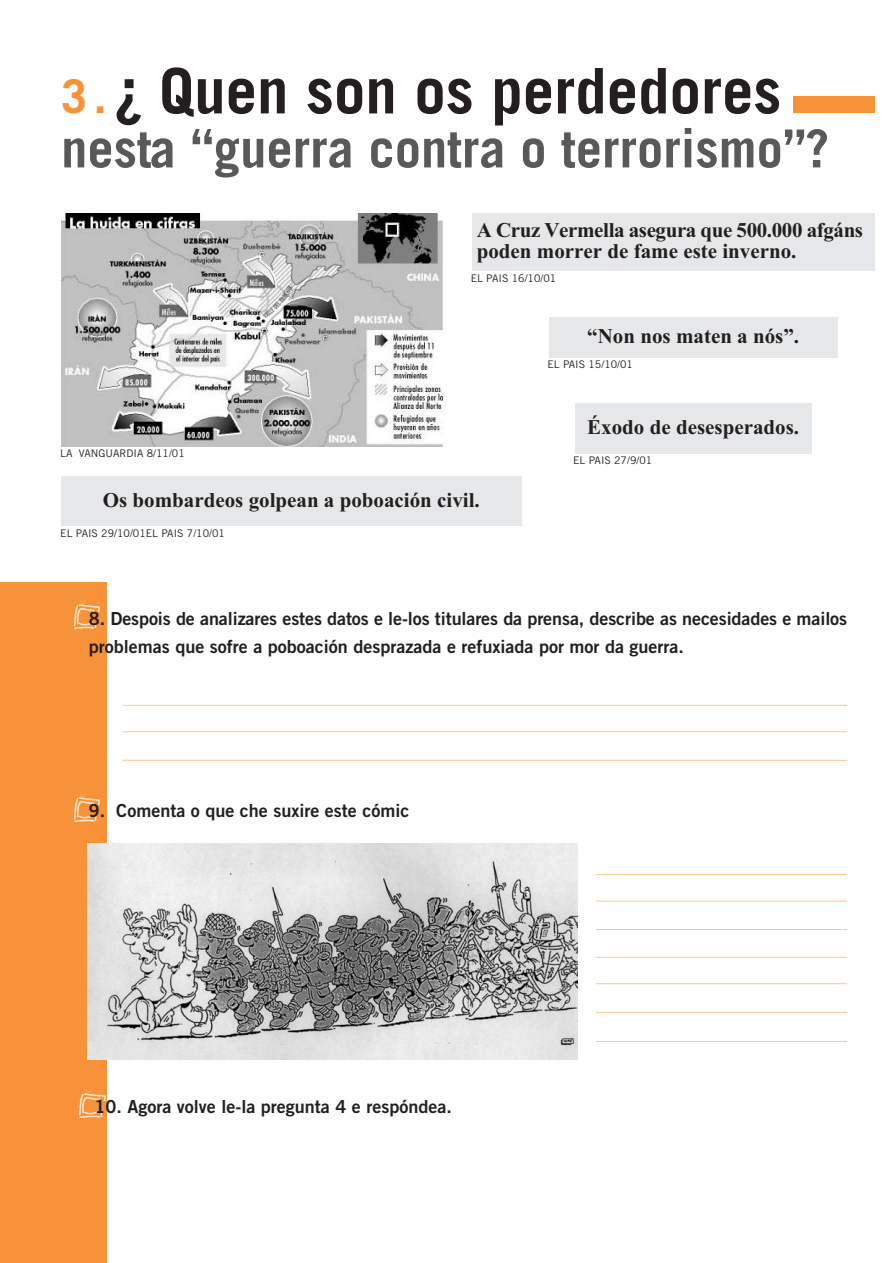
<style>
.page{position:relative;width:893px;height:1263px;background:#fff}
.page>*{position:absolute;margin:0;border:0;box-sizing:border-box;transform-origin:0 0}
.t1{font:700 62.85px "Trade Gothic";color:#231f20}
.t2{font:700 52.5px "Trade Gothic";color:#58595b}
.t3{font:700 21px "Times New Roman";color:#231f20}
.t4{font:700 21px/21px "Times New Roman";letter-spacing:-.02em;color:#231f20}
.t5{font:18px/28.5px "Trade Gothic Bold Two";color:#231f20}
.t6{font:10.5px "Trade Gothic";color:#231f20}
.s1{font-size:46.5px;color:#f79239}
</style>
<div class="page">
<div style="left:793px;top:96px;width:81px;height:17px;background:#f79239"></div>
<div style="left:549px;top:317px;width:288px;height:40px;background:#e6e7e8"></div>
<div style="left:575px;top:403px;width:236px;height:50px;background:#e6e7e8"></div>
<div style="left:61px;top:477px;width:460px;height:49px;background:#e6e7e8"></div>
<div style="left:472px;top:213px;width:402px;height:58px;background:#e6e7e8"></div>
<div style="left:0;top:583px;width:106px;height:680px;background:#f79239"></div>
<img style="left:74px;top:599px;width:26px;height:30px">
<hr style="left:122px;top:705px;width:725px;height:1px;background:#fdc594">
<hr style="left:122px;top:731px;width:725px;height:1px;background:#fdc594">
<hr style="left:122px;top:760px;width:725px;height:1px;background:#fdc594">
<img style="left:74px;top:792px;width:26px;height:29px">
<hr style="left:596px;top:874px;width:251px;height:1px;background:#fdc594">
<hr style="left:596px;top:901px;width:251px;height:1px;background:#fdc594">
<hr style="left:596px;top:929px;width:251px;height:1px;background:#fdc594">
<hr style="left:596px;top:957px;width:251px;height:1px;background:#fdc594">
<hr style="left:596px;top:983px;width:251px;height:1px;background:#fdc594">
<hr style="left:596px;top:1012px;width:251px;height:1px;background:#fdc594">
<hr style="left:596px;top:1041px;width:251px;height:1px;background:#fdc594">
<img style="left:80px;top:1088px;width:25px;height:29px">
<img style="left:88px;top:843px;width:489px;height:217px">
<img style="left:61px;top:213px;width:383px;height:234px">
<h1 class="t1" style="left:61px;top:68px;width:721px"><span class="s1">3.</span>¿ Quen son os perdedores</h1>
<h2 class="t2" style="left:61px;top:130px;width:769px">nesta “guerra contra o terrorismo”?</h2>
<p class="t4" style="left:477px;top:222px;width:388px">A Cruz Vermella asegura que 500.000 afgáns poden morrer de fame este inverno.</p>
<p class="t6" style="left:470px;top:275px;width:87px">EL PAIS 16/10/01</p>
<p class="t3" style="left:587px;top:329px;width:213px">“Non nos maten a nós”.</p>
<p class="t6" style="left:547px;top:360px;width:87px">EL PAIS 15/10/01</p>
<p class="t6" style="left:60px;top:449px;width:126px">LA VANGUARDIA 8/11/01</p>
<p class="t3" style="left:103px;top:493px;width:378px">Os bombardeos golpean a poboación civil.</p>
<p class="t6" style="left:60px;top:529px;width:166px">EL PAIS 29/10/01EL PAIS 7/10/01</p>
<p class="t3" style="left:587px;top:420px;width:213px">Éxodo de desesperados.</p>
<p class="t6" style="left:573px;top:457px;width:81px">EL PAIS 27/9/01</p>
<p class="t5" style="left:89px;top:606px;width:759px">8. Despois de analizares estes datos e le-los titulares da prensa, describe as necesidades e mailos problemas que sofre a poboación desprazada e refuxiada por mor da guerra.</p>
<p class="t5" style="left:89px;top:798px;width:322px">9. Comenta o que che suxire este cómic</p>
<p class="t5" style="left:94px;top:1094px;width:359px">10. Agora volve le-la pregunta 4 e respóndea.</p>
</div>
